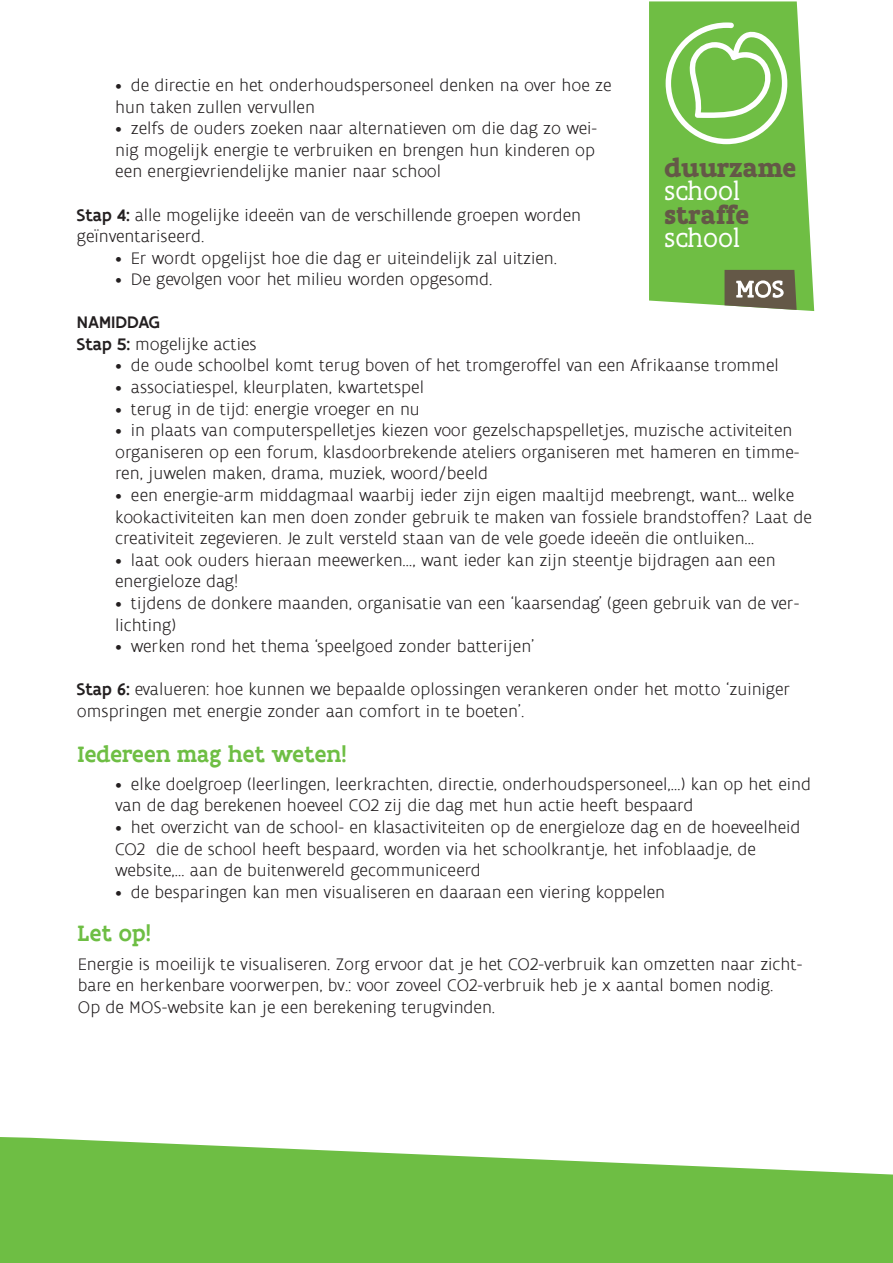
<style>
.page{position:relative;width:893px;height:1263px;background:#fff}
.page>*{position:absolute;margin:0;border:0;box-sizing:border-box;transform-origin:0 0}
.t1{font:700 27.6px/23.5px "Flanders Art Serif";letter-spacing:-.015em;color:#645847}
.t2{font:500 24px "Flanders Art Serif";color:#6ebe44}
.t3{font:300 18px/21.6px "Flanders Art Sans";color:#231f20}
.t4{font:500 18px "Flanders Art Sans";color:#231f20}
.s1{font-weight:500}
.s2{font-weight:400;color:#fff}
</style>
<div class="page">
<svg style="left:649px;top:1px;width:165px;height:310px;background:#7ec457"></svg>
<svg style="left:724px;top:270px;width:73px;height:40px"></svg>
<svg style="left:666px;top:22px;width:121px;height:122px"></svg>
<svg style="left:0;top:1137px;width:893px;height:126px;background:#83c75f"></svg>
<p class="t3" style="left:115px;top:75px;width:498px">• de directie en het onderhoudspersoneel denken na over hoe ze hun taken zullen vervullen</p>
<p class="t3" style="left:115px;top:118px;width:484px;text-align:justify">• zelfs de ouders zoeken naar alternatieven om die dag zo wei&shy;nig mogelijk energie te verbruiken en brengen hun kinderen op een energievriendelijke manier naar school</p>
<p class="t3" style="left:77px;top:204px;width:506px"><span class="s1">Stap 4:</span> alle mogelijke ideeën van de verschillende groepen worden geïnventariseerd.</p>
<p class="t3" style="left:115px;top:248px;width:443px">• Er wordt opgelijst hoe die dag er uiteindelijk zal uitzien.</p>
<p class="t3" style="left:115px;top:269px;width:379px">• De gevolgen voor het milieu worden opgesomd.</p>
<p class="t1" style="left:665px;top:155px;width:133px">duurzame <span class="s2">school </span>straffe <span class="s2">school</span></p>
<p class="t4" style="left:77px;top:311px;width:85px">NAMIDDAG</p>
<p class="t3" style="left:77px;top:334px;width:181px"><span class="s1">Stap 5:</span> mogelijke acties</p>
<p class="t3" style="left:115px;top:355px;width:665px">• de oude schoolbel komt terug boven of het tromgeroffel van een Afrikaanse trommel</p>
<p class="t3" style="left:115px;top:377px;width:310px">• associatiespel, kleurplaten, kwartetspel</p>
<p class="t3" style="left:115px;top:398px;width:306px">• terug in de tijd: energie vroeger en nu</p>
<p class="t3" style="left:115px;top:420px;width:686px">• in plaats van computerspelletjes kiezen voor gezelschapspelletjes, muzische activiteiten organiseren op een forum, klasdoorbrekende ateliers organiseren met hameren en timme&shy;ren, juwelen maken, drama, muziek, woord/beeld</p>
<p class="t3" style="left:115px;top:485px;width:698px">• een energie-arm middagmaal waarbij ieder zijn eigen maaltijd meebrengt, want… welke kookactiviteiten kan men doen zonder gebruik te maken van fossiele brandstoffen? Laat de creativiteit zegevieren. Je zult versteld staan van de vele goede ideeën die ontluiken…</p>
<p class="t3" style="left:115px;top:550px;width:662px">• laat ook ouders hieraan meewerken…, want ieder kan zijn steentje bijdragen aan een energieloze dag!</p>
<p class="t3" style="left:115px;top:593px;width:686px">• tijdens de donkere maanden, organisatie van een ‘kaarsendag’ (geen gebruik van de ver&shy;lichting)</p>
<p class="t3" style="left:115px;top:636px;width:421px">• werken rond het thema ‘speelgoed zonder batterijen’</p>
<p class="t3" style="left:77px;top:679px;width:715px"><span class="s1">Stap 6:</span> evalueren: hoe kunnen we bepaalde oplossingen verankeren onder het motto ‘zuiniger omspringen met energie zonder aan comfort in te boeten’.</p>
<p class="t2" style="left:78px;top:739px;width:270px">Iedereen mag het weten!</p>
<p class="t3" style="left:115px;top:774px;width:697px">• elke doelgroep (leerlingen, leerkrachten, directie, onderhoudspersoneel,…) kan op het eind van de dag berekenen hoeveel CO2 zij die dag met hun actie heeft bespaard</p>
<p class="t3" style="left:115px;top:817px;width:687px">• het overzicht van de school- en klasactiviteiten op de energieloze dag en de hoeveelheid<br>CO2 die de school heeft bespaard, worden via het schoolkrantje, het infoblaadje, de website,… aan de buitenwereld gecommuniceerd</p>
<p class="t3" style="left:115px;top:882px;width:551px">• de besparingen kan men visualiseren en daaraan een viering koppelen</p>
<p class="t2" style="left:78px;top:917px;width:75px">Let op!</p>
<p class="t3" style="left:78px;top:954px;width:726px">Energie is moeilijk te visualiseren. Zorg ervoor dat je het CO2-verbruik kan omzetten naar zicht&shy;bare en herkenbare voorwerpen, bv.: voor zoveel CO2-verbruik heb je x aantal bomen nodig.</p>
<p class="t3" style="left:78px;top:997px;width:419px">Op de MOS-website kan je een berekening terugvinden.</p>
</div>
